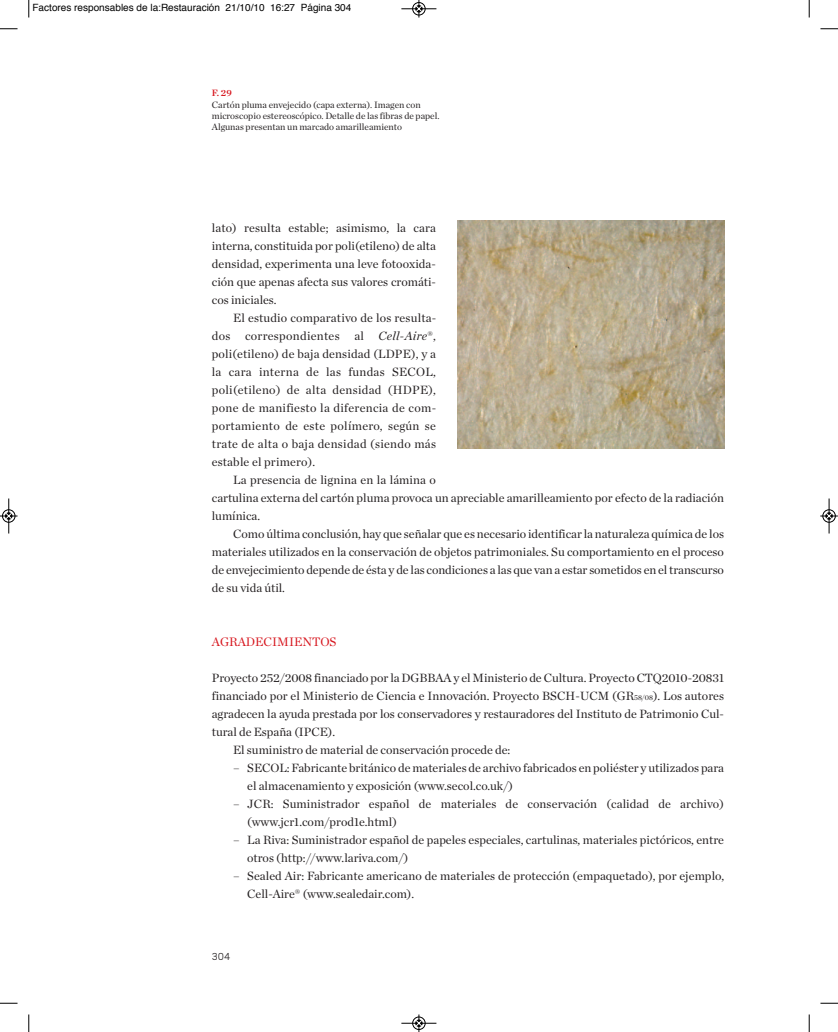
<style>
.page{position:relative;width:838px;height:1032px;background:#fff}
.page>*{position:absolute;margin:0;border:0;box-sizing:border-box;transform-origin:0 0}
.t1{font:12.5px "Chronicle Deck";color:#d7171f}
.t2{font:12.25px/18px "Chronicle Deck";color:#231f20}
.t3{font:300 11.25px "Scout";color:#231f20}
.t4{font:10px "Helvetica";color:#000}
.t5{font:9.38px/11.2px "Chronicle Deck";color:#231f20}
.t6{font:600 9.38px "Chronicle Deck";color:#d7171f}
.s1{font-style:italic}
.s2{font-size:7.25px}
</style>
<div class="page">
<img style="left:457px;top:220px;width:266px;height:228px">
<svg style="left:28px;top:0;width:2px;height:18px"></svg>
<svg style="left:0;top:28px;width:18px;height:2px"></svg>
<svg style="left:808px;top:0;width:1px;height:18px"></svg>
<svg style="left:820px;top:28px;width:17px;height:2px"></svg>
<svg style="left:28px;top:1014px;width:2px;height:18px"></svg>
<svg style="left:0;top:1003px;width:18px;height:1px"></svg>
<svg style="left:808px;top:1014px;width:1px;height:18px"></svg>
<svg style="left:820px;top:1003px;width:17px;height:1px"></svg>
<hr style="left:401px;top:9px;width:35px;height:1px;background:#000">
<div style="left:412px;top:2px;width:13px;height:13px;border:1px solid #000;border-radius:50%"></div>
<svg style="left:415px;top:0;width:7px;height:18px"></svg>
<hr style="left:401px;top:1023px;width:35px;height:1px;background:#000">
<div style="left:412px;top:1017px;width:13px;height:13px;border:1px solid #000;border-radius:50%"></div>
<svg style="left:415px;top:1014px;width:7px;height:18px"></svg>
<div style="left:2px;top:509px;width:13px;height:14px;border:1px solid #fff;border-radius:50%"></div>
<hr style="left:9px;top:498px;width:1px;height:35px;background:#000">
<div style="left:2px;top:510px;width:13px;height:12px;border:1px solid #000;border-radius:50%"></div>
<svg style="left:0;top:513px;width:18px;height:6px"></svg>
<div style="left:821px;top:509px;width:14px;height:14px;border:1px solid #fff;border-radius:50%"></div>
<hr style="left:828px;top:498px;width:1px;height:35px;background:#000">
<div style="left:822px;top:510px;width:13px;height:12px;border:1px solid #000;border-radius:50%"></div>
<svg style="left:820px;top:513px;width:17px;height:6px"></svg>
<p class="t4" style="left:32px;top:4px;width:320px">Factores responsables de la:Restauración 21/10/10 16:27 Página 304</p>
<p class="t6" style="left:212px;top:88px;width:21px">F. 29</p>
<p class="t5" style="left:212px;top:99px;width:229px">Cartón pluma envejecido (capa externa). Imagen con microscopio estereoscópico. Detalle de las fibras de papel.<br>Algunas presentan un marcado amarilleamiento</p>
<p class="t2" style="left:212px;top:218px;width:225px;text-align:justify">lato) resulta estable; asimismo, la cara interna, constituida por poli(etileno) de alta densidad, experimenta una leve fotooxida&shy;ción que apenas afecta sus valores cromáti&shy;cos iniciales.</p>
<p class="t2" style="left:212px;top:308px;width:226px;text-align:justify;text-indent:21px">El estudio comparativo de los resulta&shy;dos correspondientes al <span class="s1">Cell-Aire</span>®, poli(etileno) de baja densidad (LDPE), y a la cara interna de las fundas SECOL, poli(etileno) de alta densidad (HDPE), pone de manifiesto la diferencia de com&shy;portamiento de este polímero, según se trate de alta o baja densidad (siendo más estable el primero).</p>
<p class="t2" style="left:212px;top:470px;width:513px;text-indent:21px">La presencia de lignina en la lámina o<br>cartulina externa del cartón pluma provoca un apreciable amarilleamiento por efecto de la radiación lumínica.</p>
<p class="t2" style="left:212px;top:524px;width:513px;text-align:justify;text-indent:21px">Como última conclusión, hay que señalar que es necesario identificar la naturaleza química de los materiales utilizados en la conservación de objetos patrimoniales. Su comportamiento en el proceso de envejecimiento depende de ésta y de las condiciones a las que van a estar sometidos en el transcurso de su vida útil.</p>
<p class="t1" style="left:212px;top:634px;width:126px">AGRADECIMIENTOS</p>
<p class="t2" style="left:212px;top:668px;width:513px">Proyecto 252/2008 financiado por la DGBBAA y el Ministerio de Cultura. Proyecto CTQ2010-20831</p>
<p class="t2" style="left:212px;top:686px;width:513px">financiado por el Ministerio de Ciencia e Innovación. Proyecto BSCH-UCM (GR<span class="s2">58/08</span>). Los autores</p>
<p class="t2" style="left:212px;top:704px;width:513px">agradecen la ayuda prestada por los conservadores y restauradores del Instituto de Patrimonio Cul-</p>
<p class="t2" style="left:212px;top:722px;width:125px">tural de España (IPCE).</p>
<p class="t2" style="left:233px;top:740px;width:278px">El suministro de material de conservación procede de:</p>
<p class="t2" style="left:247px;top:758px;width:478px;text-indent:-14px">– SECOL: Fabricante británico de materiales de archivo fabricados en poliéster y utilizados para el almacenamiento y exposición (www.secol.co.uk/)</p>
<p class="t2" style="left:247px;top:794px;width:478px;text-indent:-14px">– JCR: Suministrador español de materiales de conservación (calidad de archivo) (www.jcr1.com/prod1e.html)</p>
<p class="t2" style="left:247px;top:830px;width:478px;text-indent:-14px">– La Riva: Suministrador español de papeles especiales, cartulinas, materiales pictóricos, entre otros (http://www.lariva.com/)</p>
<p class="t2" style="left:247px;top:866px;width:478px;text-indent:-14px">– Sealed Air: Fabricante americano de materiales de protección (empaquetado), por ejemplo,<br>Cell-Aire® (www.sealedair.com).</p>
<p class="t3" style="left:212px;top:953px;width:20px">304</p>
</div>
